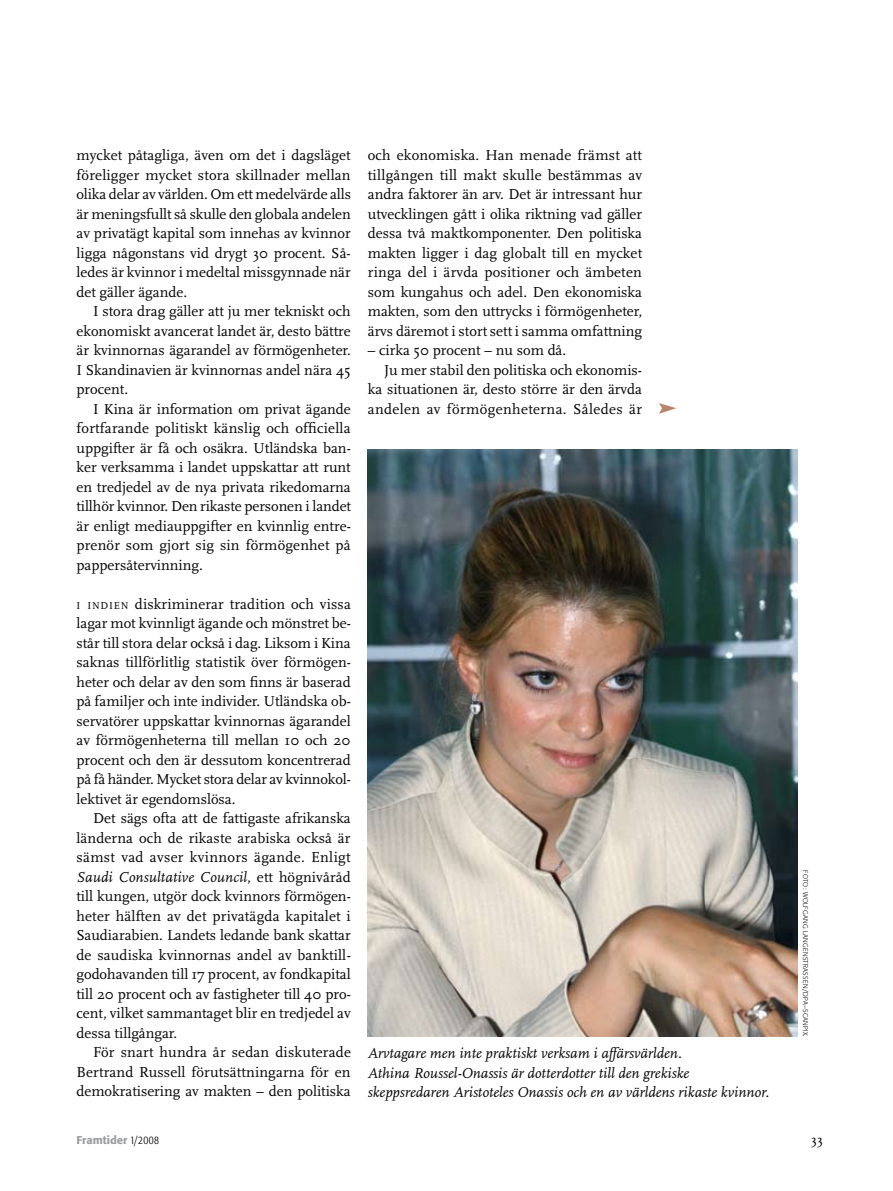
<style>
.page{position:relative;width:893px;height:1191px;background:#fff}
.page>*{position:absolute;margin:0;border:0;box-sizing:border-box;transform-origin:0 0}
.t1{font:15px/19.5px "Scala";color:#000;text-align:justify}
.t2{font:italic 15px/19.5px "Scala";color:#000}
.t3{font:15px "Scala";letter-spacing:.025em;color:#000}
.t4{font:13.5px "Scala";color:#000}
.t5{font:500 11.25px "Formata";color:#9c9d9f}
.t6{font:300 6.75px "Formata";letter-spacing:.04em;color:#000}
.s1{font-size:10.5px}
.s2{font-style:italic}
.s3{font-weight:300;font-stretch:condensed;color:#000}
</style>
<div class="page">
<svg style="left:659px;top:403px;width:17px;height:11px"></svg>
<img style="left:368px;top:449px;width:429px;height:587px">
<p class="t1" style="left:76px;top:146px;width:276px">mycket påtagliga, även om det i dagsläget föreligger mycket stora skillnader mellan olika delar av världen. Om ett medelvärde alls är meningsfullt så skulle den globala andelen av privatägt kapital som innehas av kvinnor ligga någonstans vid drygt 30 procent. Så&shy;ledes är kvinnor i medeltal missgynnade när det gäller ägande.</p>
<p class="t1" style="left:76px;top:302px;width:276px;text-indent:16px">I stora drag gäller att ju mer tekniskt och ekonomiskt avancerat landet är, desto bättre är kvinnornas ägarandel av förmögenheter.<br>I Skandinavien är kvinnornas andel nära 45 procent.</p>
<p class="t1" style="left:76px;top:399px;width:276px;text-indent:16px">I Kina är information om privat ägande fortfarande politiskt känslig och officiella uppgifter är få och osäkra. Utländska ban&shy;ker verksamma i landet uppskattar att runt en tredjedel av de nya privata rikedomarna tillhör kvinnor. Den rikaste personen i landet är enligt mediauppgifter en kvinnlig entre&shy;prenör som gjort sig sin förmögenhet på pappersåtervinning.</p>
<p class="t1" style="left:76px;top:594px;width:276px"><span class="s1">i indien</span> diskriminerar tradition och vissa lagar mot kvinnligt ägande och mönstret be&shy;står till stora delar också i dag. Liksom i Kina saknas tillförlitlig statistik över förmögen&shy;heter och delar av den som finns är baserad på familjer och inte individer. Utländska ob&shy;servatörer uppskattar kvinnornas ägarandel av förmögenheterna till mellan 10 och 20 procent och den är dessutom koncentrerad på få händer. Mycket stora delar av kvinnokol&shy;lektivet är egendomslösa.</p>
<p class="t1" style="left:76px;top:809px;width:276px;text-indent:16px">Det sägs ofta att de fattigaste afrikanska länderna och de rikaste arabiska också är sämst vad avser kvinnors ägande. Enligt <span class="s2">Saudi Consultative Council</span>, ett högnivåråd till kungen, utgör dock kvinnors förmögen&shy;heter hälften av det privatägda kapitalet i Saudiarabien. Landets ledande bank skattar de saudiska kvinnornas andel av banktill&shy;godohavanden till 17 procent, av fondkapital till 20 procent och av fastigheter till 40 pro&shy;cent, vilket sammantaget blir en tredjedel av dessa tillgångar.</p>
<p class="t1" style="left:76px;top:1043px;width:276px;text-indent:16px">För snart hundra år sedan diskuterade Bertrand Russell förutsättningarna för en demokratisering av makten – den politiska</p>
<p class="t1" style="left:368px;top:146px;width:276px">och ekonomiska. Han menade främst att tillgången till makt skulle bestämmas av andra faktorer än arv. Det är intressant hur utvecklingen gått i olika riktning vad gäller dessa två maktkomponenter. Den politiska makten ligger i dag globalt till en mycket ringa del i ärvda positioner och ämbeten som kungahus och adel. Den ekonomiska makten, som den uttrycks i förmögenheter, ärvs däremot i stort sett i samma omfattning</p>
<p class="t1" style="left:368px;top:341px;width:200px">– cirka 50 procent – nu som då.</p>
<p class="t1" style="left:384px;top:360px;width:259px">Ju mer stabil den politiska och ekonomis-</p>
<p class="t1" style="left:368px;top:380px;width:276px">ka situationen är, desto större är den ärvda</p>
<p class="t3" style="left:368px;top:400px;width:276px">andelen av förmögenheterna. Således är</p>
<p class="t2" style="left:368px;top:1044px;width:403px">Arvtagare men inte praktiskt verksam i affärsvärlden.<br>Athina Roussel-Onassis är dotterdotter till den grekiske skeppsredaren Aristoteles Onassis och en av världens rikaste kvinnor.</p>
<p class="t6" style="left:810px;top:870px;width:168px;rotate:90deg">Foto: Wolfgang Langenstrassen/dpa–Scanpix.</p>
<p class="t5" style="left:77px;top:1133px;width:84px">Framtider <span class="s3">1/2008</span></p>
<p class="t4" style="left:811px;top:1132px;width:13px">33</p>
</div>
